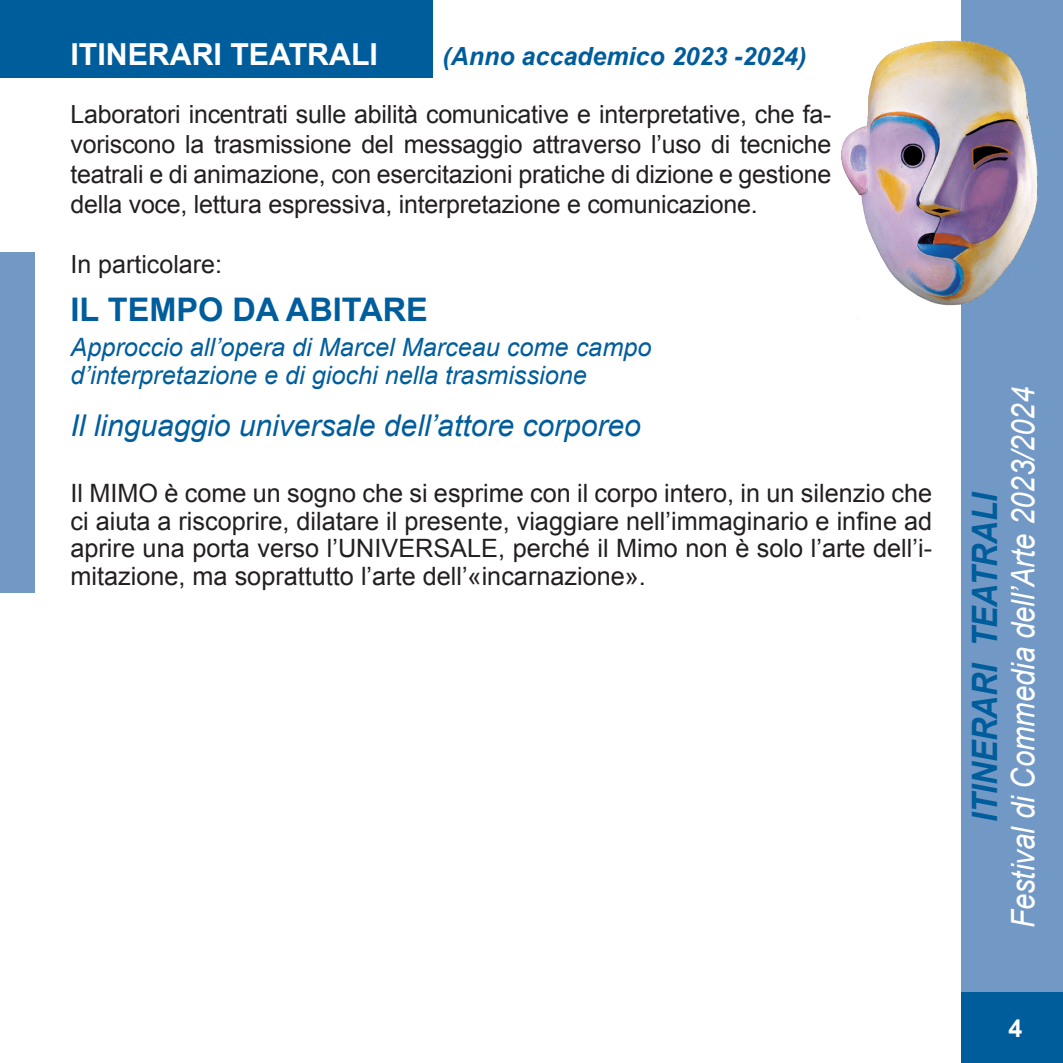
<style>
.page{position:relative;width:1063px;height:1063px;background:#fff}
.page>*{position:absolute;margin:0;border:0;box-sizing:border-box;transform-origin:0 0}
.t1{font:italic 700 35px "Arial";letter-spacing:-.01em;color:#005d9c;scale:.9 1}
.t2{font:italic 32.5px "Arial";color:#fff;scale:.9 1}
.t3{font:700 32.5px "Arial";color:#005d9c}
.t4{font:700 30.25px "Arial";color:#fff}
.t5{font:italic 30px "Arial";color:#005d9c}
.t6{font:25.25px/27.8px "Arial";color:#231f20;text-align:justify}
.t7{font:italic 25.25px/27.8px "Arial";color:#005d9c}
.t8{font:25px/30px "Arial";letter-spacing:-.01em;color:#231f20;text-align:justify}
.t9{font:italic 700 25px "Arial";color:#005d9c}
.t10{font:700 25px "Arial";color:#fff}
.s1{font-weight:400;font-style:normal;font-size:25.25px;color:#fff}
</style>
<div class="page">
<div style="left:961px;top:0;width:102px;height:1063px;background:#7298c5"></div>
<div style="left:961px;top:992px;width:102px;height:71px;background:#005d9c"></div>
<img style="left:841px;top:40px;width:197px;height:279px">
<div style="left:0;top:0;width:432px;height:78px;background:#005d9c"></div>
<div style="left:0;top:252px;width:34px;height:340px;background:#7298c5"></div>
<p class="t4" style="left:71px;top:34px;width:309px">ITINERARI TEATRALI</p>
<p class="t9" style="left:434px;top:40px;width:374px"><span class="s1">(</span>(Anno accademico 2023 -2024)</p>
<p class="t8" style="left:71px;top:100px;width:762px">Laboratori incentrati sulle abilità comunicative e interpretative, che fa&shy;voriscono la trasmissione del messaggio attraverso l’uso di tecniche teatrali e di animazione, con esercitazioni pratiche di dizione e gestione della voce, lettura espressiva, interpretazione e comunicazione.</p>
<p class="t8" style="left:71px;top:250px;width:153px">In particolare:</p>
<h2 class="t3" style="left:71px;top:288px;width:359px">IL TEMPO DA ABITARE</h2>
<p class="t7" style="left:71px;top:334px;width:582px">Approccio all’opera di Marcel Marceau come campo d’interpretazione e di giochi nella trasmissione</p>
<p class="t5" style="left:71px;top:406px;width:572px">Il linguaggio universale dell’attore corporeo</p>
<p class="t6" style="left:71px;top:479px;width:863px">Il MIMO è come un sogno che si esprime con il corpo intero, in un silenzio che ci aiuta a riscoprire, dilatare il presente, viaggiare nell’immaginario e infine ad aprire una porta verso l’UNIVERSALE, perché il Mimo non è solo l’arte dell’i&shy;mitazione, ma soprattutto l’arte dell’«incarnazione».</p>
<h1 class="t1" style="left:962px;top:822px;width:368px;rotate:-90deg">ITINERARI TEATRALI</h1>
<h2 class="t2" style="left:1002px;top:928px;width:603px;rotate:-90deg">Festival di Commedia dell’Arte 2023/2024</h2>
<p class="t10" style="left:1009px;top:1012px;width:15px">4</p>
</div>
